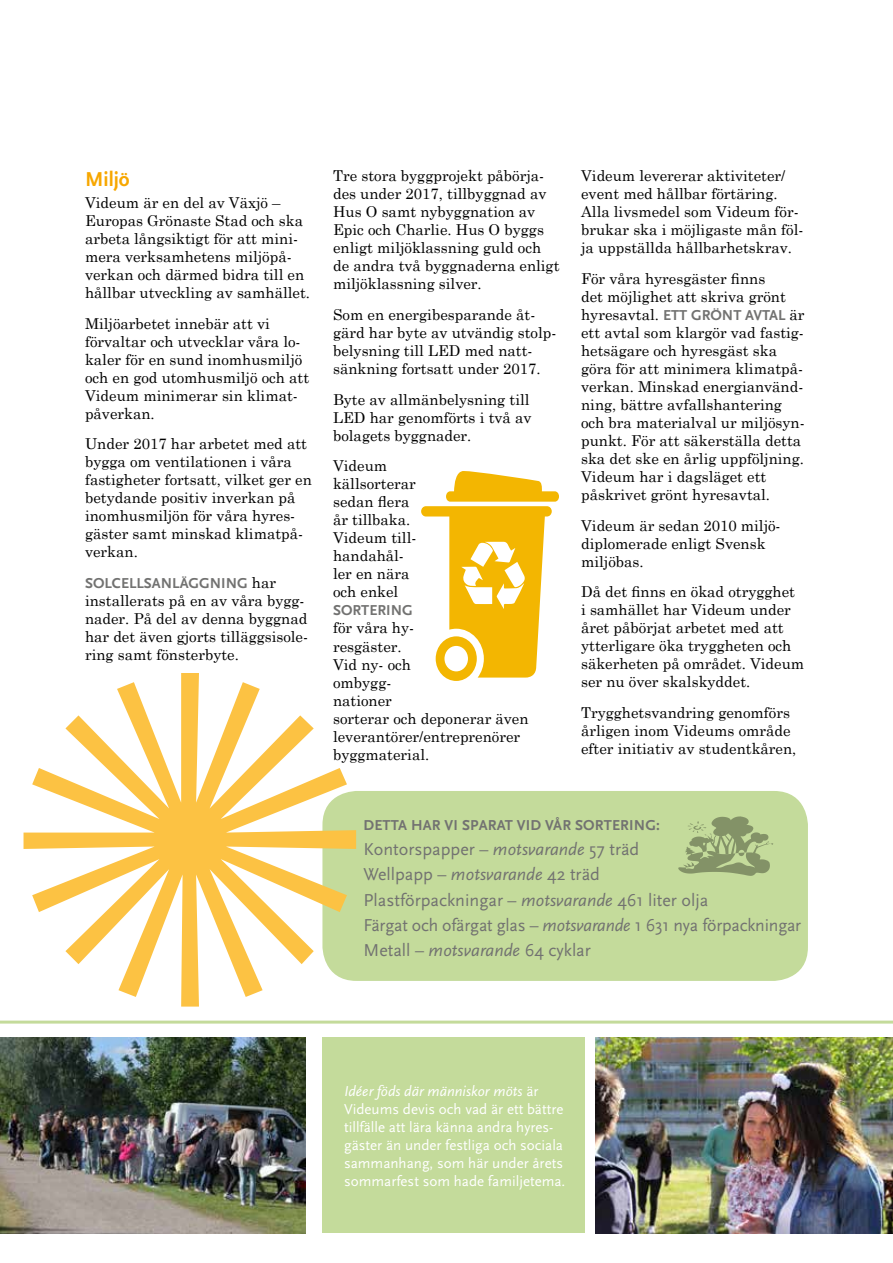
<style>
.page{position:relative;width:893px;height:1263px;background:#fff}
.page>*{position:absolute;margin:0;border:0;box-sizing:border-box;transform-origin:0 0}
.t1{font:700 21px "Scala Sans LF";color:#f7a700}
.t2{font:18px/25.2px "Scala Sans";color:#727271}
.t3{font:15px/18px "Century Schoolbook";color:#000}
.t4{font:15px/18px "Scala Sans";color:#fff}
.t5{font:700 15px "Scala Sans LF";color:#727271}
.s1{font-family:"Century Schoolbook";font-weight:400;color:#000}
.s2{font-family:"Scala Sans LF";font-weight:700;color:#727271}
.s3{font-style:italic}
</style>
<div class="page">
<hr style="left:0;top:1020px;width:893px;height:3px;background:#c4db9b">
<div style="left:322px;top:791px;width:486px;height:190px;background:#c4db9b;border-radius:34px"></div>
<svg style="left:24px;top:673px;width:332px;height:333px"></svg>
<svg style="left:678px;top:816px;width:95px;height:60px"></svg>
<svg style="left:421px;top:471px;width:138px;height:210px"></svg>
<div style="left:322px;top:1037px;width:263px;height:196px;background:#c4db9b"></div>
<img style="left:595px;top:1037px;width:298px;height:196px">
<img style="left:0;top:1037px;width:305px;height:196px">
<h1 class="t1" style="left:85px;top:167px;width:46px">Miljö</h1>
<p class="t3" style="left:85px;top:192px;width:227px">Videum är en del av Växjö –<br>Europas Grönaste Stad och ska arbeta långsiktigt för att mini&shy;mera verksamhetens miljöpå&shy;verkan och därmed bidra till en hållbar utveckling av samhället.</p>
<p class="t3" style="left:85px;top:313px;width:226px">Miljöarbetet innebär att vi förvaltar och utvecklar våra lo&shy;kaler för en sund inomhusmiljö och en god utomhusmiljö och att<br>Videum minimerar sin klimat&shy;påverkan.</p>
<p class="t3" style="left:85px;top:434px;width:228px">Under 2017 har arbetet med att bygga om ventilationen i våra fastigheter fortsatt, vilket ger en betydande positiv inverkan på inomhusmiljön för våra hyres&shy;gäster samt minskad klimatpå&shy;verkan.</p>
<p class="t5" style="left:85px;top:575px;width:193px">SOLCELLSANLÄGGNING <span class="s1">har</span></p>
<p class="t3" style="left:85px;top:590px;width:225px">installerats på en av våra bygg&shy;nader. På del av denna byggnad har det även gjorts tilläggsisole&shy;ring samt fönsterbyte.</p>
<p class="t3" style="left:333px;top:165px;width:228px">Tre stora byggprojekt påbörja&shy;des under 2017, tillbyggnad av<br>Hus O samt nybyggnation av<br>Epic och Charlie. Hus O byggs enligt miljöklassning guld och de andra två byggnaderna enligt miljöklassning silver.</p>
<p class="t3" style="left:333px;top:304px;width:225px">Som en energibesparande åt&shy;gärd har byte av utvändig stolp&shy;belysning till LED med natt&shy;sänkning fortsatt under 2017.</p>
<p class="t3" style="left:333px;top:389px;width:200px">Byte av allmänbelysning till<br>LED har genomförts i två av bolagets byggnader.</p>
<p class="t3" style="left:333px;top:456px;width:85px">Videum källsorterar sedan flera år tillbaka.<br>Videum till&shy;handahål&shy;ler en nära och enkel</p>
<p class="t5" style="left:333px;top:602px;width:81px">SORTERING</p>
<p class="t3" style="left:333px;top:618px;width:197px">för våra hy-<br>resgäster.<br>Vid ny- och<br>ombygg-<br>nationer<br>sorterar och deponerar även leverantörer/entreprenörer byggmaterial.</p>
<p class="t3" style="left:581px;top:165px;width:224px">Videum levererar aktiviteter/ event med hållbar förtäring.<br>Alla livsmedel som Videum för&shy;brukar ska i möjligaste mån föl&shy;ja uppställda hållbarhetskrav.</p>
<p class="t3" style="left:581px;top:268px;width:225px">För våra hyresgäster finns<br>det möjlighet att skriva grönt hyresavtal. <span class="s2">ETT GRÖNT AVTAL</span> är ett avtal som klargör vad fastig&shy;hetsägare och hyresgäst ska göra för att minimera klimatpå&shy;verkan. Minskad energianvänd&shy;ning, bättre avfallshantering och bra materialval ur miljösyn&shy;punkt. För att säkerställa detta ska det ske en årlig uppföljning.<br>Videum har i dagsläget ett påskrivet grönt hyresavtal.</p>
<p class="t3" style="left:581px;top:515px;width:201px">Videum är sedan 2010 miljö&shy;diplomerade enligt Svensk miljöbas.</p>
<p class="t3" style="left:581px;top:582px;width:225px">Då det finns en ökad otrygghet<br>i samhället har Videum under året påbörjat arbetet med att ytterligare öka tryggheten och säkerheten på området. Videum ser nu över skalskyddet.</p>
<p class="t3" style="left:581px;top:702px;width:217px">Trygghetsvandring genomförs årligen inom Videums område efter initiativ av studentkåren,</p>
<p class="t5" style="left:364px;top:817px;width:298px">DETTA HAR VI SPARAT VID VÅR SORTERING:</p>
<p class="t2" style="left:364px;top:837px;width:439px">Kontorspapper – <span class="s3">motsvarande</span> 57 träd<br>Wellpapp – <span class="s3">motsvarande</span> 42 träd<br>Plastförpackningar – <span class="s3">motsvarande</span> 461 liter olja<br>Färgat och ofärgat glas – <span class="s3">motsvarande</span> 1 631 nya förpackningar Metall – <span class="s3">motsvarande</span> 64 cyklar</p>
<p class="t4" style="left:344px;top:1082px;width:223px"><span class="s3">Idéer föds där människor möts</span> är Videums devis och vad är ett bättre tillfälle att lära känna andra hyres&shy;gäster än under festliga och sociala sammanhang, som här under årets sommarfest som hade familjetema.</p>
</div>
